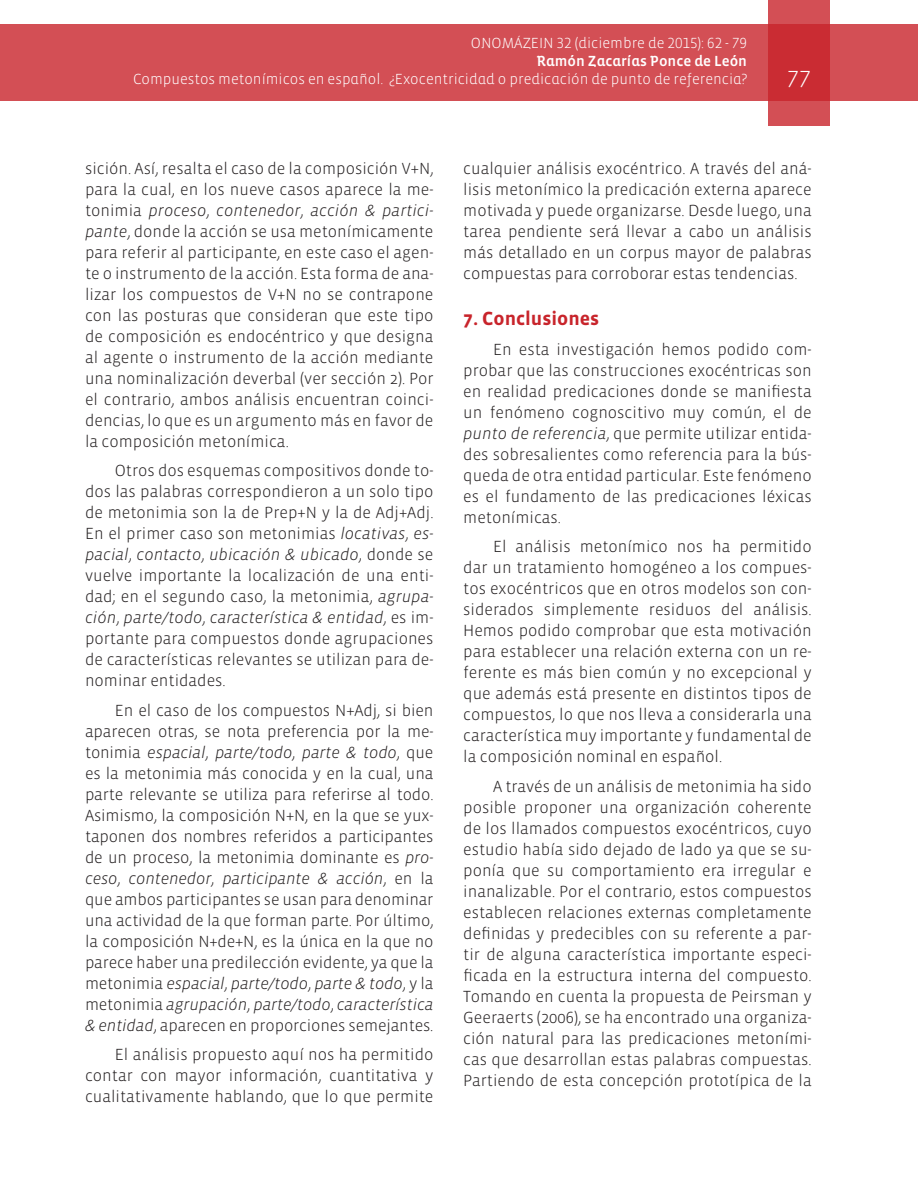
<style>
.page{position:relative;width:918px;height:1188px;background:#fff}
.page>*{position:absolute;margin:0;border:0;box-sizing:border-box;transform-origin:0 0}
.t1{font:300 24px "Vista Sans";color:#fff}
.Títulos{font:700 19.5px "Vista Sans";color:#c8242b}
.Textos{font:300 16.5px/21px "Vista Sans";color:#231f20;text-align:justify}
.t2{font:300 15px "Vista Sans Alt";color:#fff}
.t3{font:15px "Vista Sans Alt Med";color:#fff}
.s1{font-style:italic}
</style>
<div class="page">
<div style="left:0;top:25px;width:918px;height:76px;background:#d34f55"></div>
<svg style="left:768px;top:0;width:62px;height:126px;background:#cd3940"></svg>
<p class="t2" style="left:471px;top:36px;width:278px">ONOMÁZEIN 32 (diciembre de 2015): 62 - 79</p>
<p class="t3" style="left:536px;top:54px;width:212px">Ramón Zacarías Ponce de León</p>
<p class="t2" style="left:133px;top:72px;width:616px">Compuestos metonímicos en español. ¿Exocentricidad o predicación de punto de referencia?</p>
<h1 class="t1" style="left:787px;top:64px;width:25px">77</h1>
<p class="Textos" style="left:85px;top:158px;width:350px">sición. Así, resalta el caso de la composición V+N, para la cual, en los nueve casos aparece la me&shy;tonimia <span class="s1">proceso</span>, <span class="s1">contenedor</span>, <span class="s1">acción &amp; partici&shy;pante</span>, donde la acción se usa metonímicamente para referir al participante, en este caso el agen&shy;te o instrumento de la acción. Esta forma de ana&shy;lizar los compuestos de V+N no se contrapone con las posturas que consideran que este tipo de composición es endocéntrico y que designa al agente o instrumento de la acción mediante una nominalización deverbal (ver sección 2). Por el contrario, ambos análisis encuentran coinci&shy;dencias, lo que es un argumento más en favor de la composición metonímica.</p>
<p class="Textos" style="left:85px;top:461px;width:350px;text-indent:30px">Otros dos esquemas compositivos donde to&shy;dos las palabras correspondieron a un solo tipo de metonimia son la de Prep+N y la de Adj+Adj.<br>En el primer caso son metonimias <span class="s1">locativas</span>, <span class="s1">es&shy;pacial</span>, <span class="s1">contacto</span>, <span class="s1">ubicación &amp; ubicado</span>, donde se vuelve importante la localización de una enti&shy;dad; en el segundo caso, la metonimia, <span class="s1">agrupa&shy;ción</span>, <span class="s1">parte/todo</span>, <span class="s1">característica &amp; entidad</span>, es im&shy;portante para compuestos donde agrupaciones de características relevantes se utilizan para de&shy;nominar entidades.</p>
<p class="Textos" style="left:85px;top:700px;width:350px;text-indent:30px">En el caso de los compuestos N+Adj, si bien aparecen otras, se nota preferencia por la me&shy;tonimia <span class="s1">espacial</span>, <span class="s1">parte/todo</span>, <span class="s1">parte &amp; todo</span>, que es la metonimia más conocida y en la cual, una parte relevante se utiliza para referirse al todo.<br>Asimismo, la composición N+N, en la que se yux&shy;taponen dos nombres referidos a participantes de un proceso, la metonimia dominante es <span class="s1">pro&shy;ceso</span>, <span class="s1">contenedor</span>, <span class="s1">participante &amp; acción</span>, en la que ambos participantes se usan para denominar una actividad de la que forman parte. Por último, la composición N+de+N, es la única en la que no parece haber una predilección evidente, ya que la metonimia <span class="s1">espacial</span>, <span class="s1">parte/todo</span>, <span class="s1">parte &amp; todo</span>, y la metonimia <span class="s1">agrupación</span>, <span class="s1">parte/todo</span>, <span class="s1">característica &amp; entidad</span>, aparecen en proporciones semejantes.</p>
<p class="Textos" style="left:85px;top:1045px;width:350px;text-indent:30px">El análisis propuesto aquí nos ha permitido contar con mayor información, cuantitativa y cualitativamente hablando, que lo que permite</p>
<p class="Textos" style="left:463px;top:158px;width:350px">cualquier análisis exocéntrico. A través del aná&shy;lisis metonímico la predicación externa aparece motivada y puede organizarse. Desde luego, una tarea pendiente será llevar a cabo un análisis más detallado en un corpus mayor de palabras compuestas para corroborar estas tendencias.</p>
<p class="Títulos" style="left:463px;top:309px;width:138px">7. Conclusiones</p>
<p class="Textos" style="left:463px;top:339px;width:350px;text-indent:30px">En esta investigación hemos podido com&shy;probar que las construcciones exocéntricas son en realidad predicaciones donde se manifiesta un fenómeno cognoscitivo muy común, el de <span class="s1">punto de referencia</span>, que permite utilizar entida&shy;des sobresalientes como referencia para la bús&shy;queda de otra entidad particular. Este fenómeno es el fundamento de las predicaciones léxicas metonímicas.</p>
<p class="Textos" style="left:463px;top:537px;width:350px;text-indent:30px">El análisis metonímico nos ha permitido dar un tratamiento homogéneo a los compues&shy;tos exocéntricos que en otros modelos son con&shy;siderados simplemente residuos del análisis.<br>Hemos podido comprobar que esta motivación para establecer una relación externa con un re&shy;ferente es más bien común y no excepcional y que además está presente en distintos tipos de compuestos, lo que nos lleva a considerarla una característica muy importante y fundamental de la composición nominal en español.</p>
<p class="Textos" style="left:463px;top:776px;width:350px;text-indent:30px">A través de un análisis de metonimia ha sido posible proponer una organización coherente de los llamados compuestos exocéntricos, cuyo estudio había sido dejado de lado ya que se su&shy;ponía que su comportamiento era irregular e inanalizable. Por el contrario, estos compuestos establecen relaciones externas completamente definidas y predecibles con su referente a par&shy;tir de alguna característica importante especi&shy;ficada en la estructura interna del compuesto.<br>Tomando en cuenta la propuesta de Peirsman y Geeraerts (2006), se ha encontrado una organiza&shy;ción natural para las predicaciones metoními&shy;cas que desarrollan estas palabras compuestas.<br>Partiendo de esta concepción prototípica de la</p>
</div>
